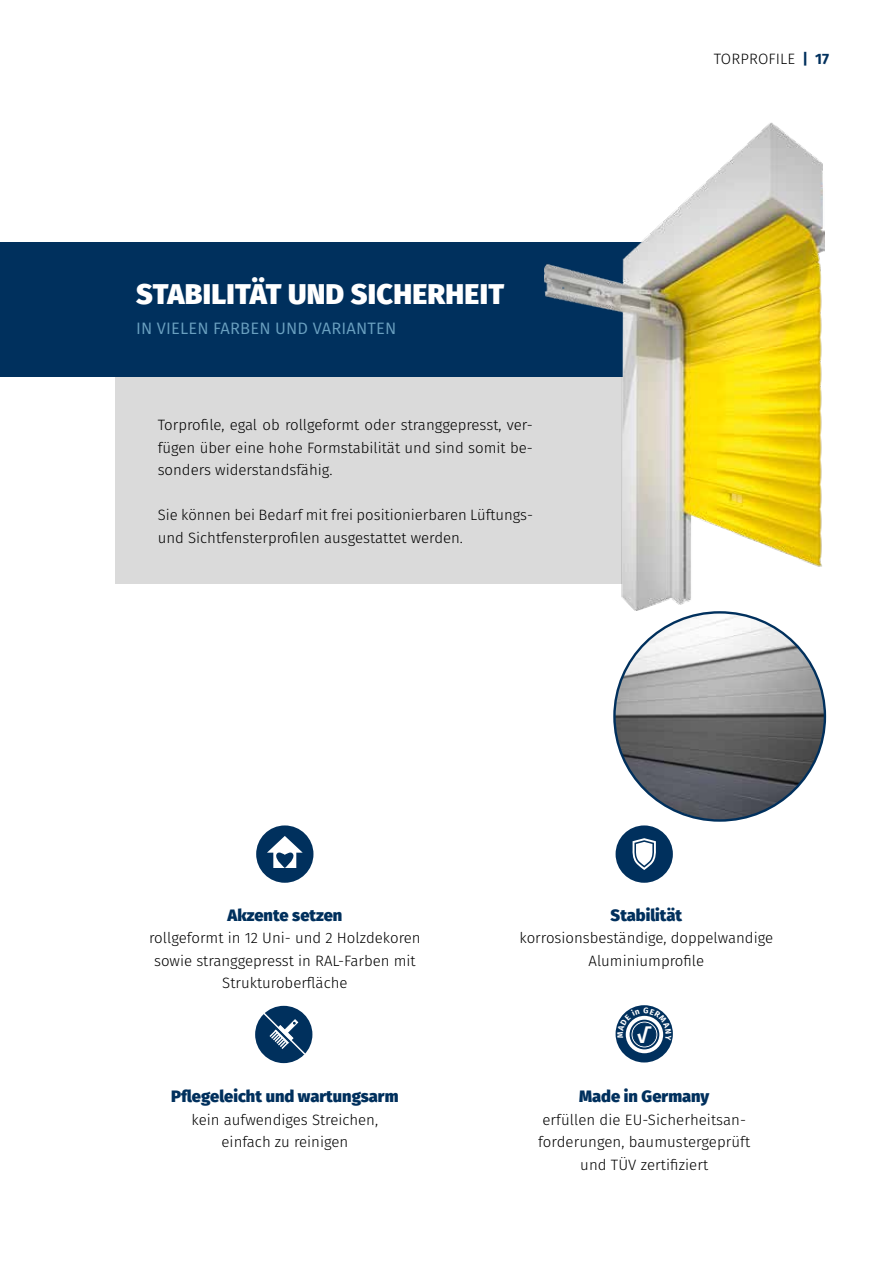
<style>
.page{position:relative;width:893px;height:1263px;background:#fff}
.page>*{position:absolute;margin:0;border:0;box-sizing:border-box;transform-origin:0 0}
.t1{font:800 28.5px "Fira Sans";letter-spacing:.01em;color:#fff}
.t2{font:700 18.9px "Fira Sans";color:#fff}
.t3{font:800 16.5px "Fira Sans";color:#00305d}
.t4{font:16.5px "Fira Sans";letter-spacing:.01em;color:#6aa0c0}
.t5{font:300 15px/22.5px "Fira Sans";color:#000;text-align:center}
.s1{font-weight:700;color:#00305d}
</style>
<div class="page">
<div style="left:115px;top:313px;width:530px;height:271px;background:#dadada"></div>
<div style="left:0;top:242px;width:644px;height:135px;background:#00305d"></div>
<div style="left:616px;top:825px;width:57px;height:58px;background:#00305d;border-radius:50%"></div>
<svg style="left:632px;top:838px;width:24px;height:32px"></svg>
<div style="left:255px;top:1006px;width:57px;height:57px;background:#00305d;border-radius:50%"></div>
<img style="left:544px;top:123px;width:280px;height:487px">
<img style="left:614px;top:612px;width:211px;height:207px">
<svg style="left:263px;top:1012px;width:42px;height:42px"></svg>
<div style="left:256px;top:825px;width:57px;height:58px;background:#00305d;border-radius:50%"></div>
<svg style="left:267px;top:836px;width:36px;height:32px"></svg>
<div style="left:616px;top:1005px;width:57px;height:57px;background:#00305d;border-radius:50%"></div>
<svg style="left:626px;top:1016px;width:37px;height:37px"></svg>
<div style="left:633px;top:1023px;width:23px;height:23px;background:#00305d;border-radius:50%"></div>
<div style="left:630px;top:1020px;width:29px;height:29px;border:2px solid #00305d;border-radius:50%"></div>
<div style="left:632px;top:1022px;width:24px;height:24px;border:1px solid #00305d;border-radius:50%"></div>
<div style="left:634px;top:1024px;width:20px;height:20px;border:2px solid #00305d;border-radius:50%"></div>
<svg style="left:617px;top:1007px;width:54px;height:33px"></svg>
<h1 class="t1" style="left:136px;top:269px;width:369px">STABILITÄT UND SICHERHEIT</h1>
<p class="t4" style="left:136px;top:316px;width:262px">IN VIELEN FARBEN UND VARIANTEN</p>
<p class="t5" style="left:158px;top:413px;width:377px;text-align:justify">Torprofile, egal ob rollgeformt oder stranggepresst, ver&shy;fügen über eine hohe Formstabilität und sind somit be&shy;sonders widerstandsfähig.</p>
<p class="t5" style="left:158px;top:503px;width:377px;text-align:left">Sie können bei Bedarf mit frei positionierbaren Lüftungs&shy;und Sichtfensterprofilen ausgestattet werden.</p>
<p class="t5" style="left:714px;top:47px;width:117px">TORPROFILE <span class="s1">| 17</span></p>
<p class="t3" style="left:227px;top:900px;width:116px">Akzente setzen</p>
<p class="t5" style="left:149px;top:927px;width:273px">rollgeformt in 12 Uni- und 2 Holzdekoren sowie stranggepresst in RAL-Farben mit<br>Strukturoberfläche</p>
<p class="t3" style="left:171px;top:1082px;width:229px">Pflegeleicht und wartungsarm</p>
<p class="t5" style="left:192px;top:1108px;width:188px">kein aufwendiges Streichen, einfach zu reinigen</p>
<p class="t3" style="left:611px;top:900px;width:73px">Stabilität</p>
<p class="t5" style="left:519px;top:927px;width:255px">korrosionsbeständige, doppelwandige<br>Aluminiumprofile</p>
<p class="t2" style="left:637px;top:1020px;width:12px">√</p>
<p class="t3" style="left:579px;top:1082px;width:132px">Made in Germany</p>
<p class="t5" style="left:538px;top:1108px;width:214px">erfüllen die EU-Sicherheitsan&shy;forderungen, baumustergeprüft und TÜV zertifiziert</p>
</div>
